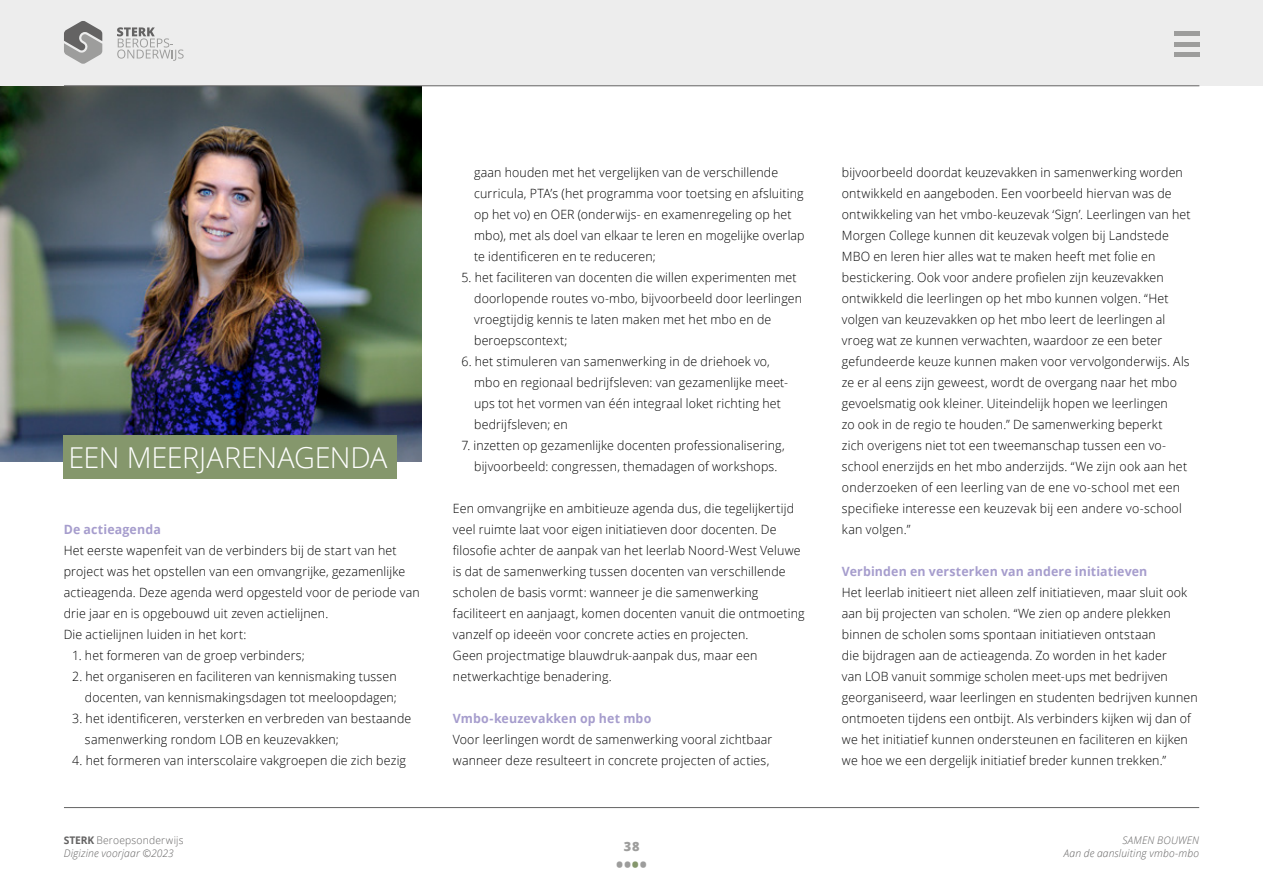
<style>
.page{position:relative;width:1263px;height:893px;background:#fff}
.page>*{position:absolute;margin:0;border:0;box-sizing:border-box;transform-origin:0 0}
.t1{font:300 28.8px "Open Sans";letter-spacing:-.015em;color:#fff}
.t2{font:800 18px "Open Sans";color:#9d9d9c}
.t3{font:300 12.75px/21px "Open Sans";letter-spacing:.015em;color:#000}
.t4{font:700 12.75px "Open Sans";letter-spacing:.015em;color:#a69dcd}
.t5{font:800 12.75px "Open Sans";color:#9d9d9c}
.t6{font:italic 300 10.5px/13.5px "Open Sans";letter-spacing:.015em;color:#646363}
.s1{font-weight:700;font-style:normal}
.s2{font-style:normal}
.s3{color:#85976c}
</style>
<div class="page">
<img style="left:0;top:86px;width:421px;height:375px">
<div style="left:64px;top:435px;width:333px;height:43px;background:#85976c"></div>
<div style="left:0;top:0;width:1263px;height:85px;background:#ededed"></div>
<svg style="left:64px;top:21px;width:38px;height:43px"></svg>
<svg style="left:117px;top:27px;width:67px;height:34px"></svg>
<hr style="left:64px;top:85px;width:1135px;height:1px;background:#646363">
<hr style="left:64px;top:807px;width:1135px;height:1px;background:#646363">
<hr style="left:1174px;top:32px;width:25px;height:4px;background:#9d9d9c">
<hr style="left:1174px;top:42px;width:25px;height:4px;background:#9d9d9c">
<div style="left:1174px;top:52px;width:25px;height:5px;background:#9d9d9c"></div>
<h1 class="t1" style="left:68px;top:438px;width:321px">EEN MEERJARENAGENDA</h1>
<p class="t4" style="left:64px;top:520px;width:99px">De actieagenda</p>
<p class="t3" style="left:64px;top:539px;width:358px">Het eerste wapenfeit van de verbinders bij de start van het project was het opstellen van een omvangrijke, gezamenlijke actieagenda. Deze agenda werd opgesteld voor de periode van drie jaar en is opgebouwd uit zeven actielijnen.<br>Die actielijnen luiden in het kort:</p>
<p class="t3" style="left:72px;top:644px;width:234px">1. het formeren van de groep verbinders;</p>
<p class="t3" style="left:72px;top:665px;width:326px;text-align:right">2. het organiseren en faciliteren van kennismaking tussen docenten, van kennismakingsdagen tot meeloopdagen;</p>
<p class="t3" style="left:85px;top:707px;width:328px;text-indent:-13px">3. het identificeren, versterken en verbreden van bestaande samenwerking rondom LOB en keuzevakken;</p>
<p class="t3" style="left:72px;top:749px;width:335px">4. het formeren van interscolaire vakgroepen die zich bezig</p>
<p class="t3" style="left:474px;top:161px;width:332px">gaan houden met het vergelijken van de verschillende curricula, PTA’s (het programma voor toetsing en afsluiting op het vo) en OER (onderwijs- en examenregeling op het mbo), met als doel van elkaar te leren en mogelijke overlap te identificeren en te reduceren;</p>
<p class="t3" style="left:474px;top:266px;width:329px;text-indent:-13px">5. het faciliteren van docenten die willen experimenten met doorlopende routes vo-mbo, bijvoorbeeld door leerlingen vroegtijdig kennis te laten maken met het mbo en de beroepscontext;</p>
<p class="t3" style="left:474px;top:350px;width:315px;text-indent:-13px">6. het stimuleren van samenwerking in de driehoek vo, mbo en regionaal bedrijfsleven: van gezamenlijke meet&shy;ups tot het vormen van één integraal loket richting het bedrijfsleven; en</p>
<p class="t3" style="left:461px;top:434px;width:325px;text-align:center">7. inzetten op gezamenlijke docenten professionalisering, bijvoorbeeld: congressen, themadagen of workshops.</p>
<p class="t3" style="left:453px;top:497px;width:353px">Een omvangrijke en ambitieuze agenda dus, die tegelijkertijd veel ruimte laat voor eigen initiatieven door docenten. De filosofie achter de aanpak van het leerlab Noord-West Veluwe is dat de samenwerking tussen docenten van verschillende scholen de basis vormt: wanneer je die samenwerking faciliteert en aanjaagt, komen docenten vanuit die ontmoeting vanzelf op ideeën voor concrete acties en projecten.<br>Geen projectmatige blauwdruk-aanpak dus, maar een netwerkachtige benadering.</p>
<p class="t4" style="left:453px;top:709px;width:200px">Vmbo-keuzevakken op het mbo</p>
<p class="t3" style="left:453px;top:728px;width:321px">Voor leerlingen wordt de samenwerking vooral zichtbaar wanneer deze resulteert in concrete projecten of acties,</p>
<p class="t3" style="left:842px;top:161px;width:350px">bijvoorbeeld doordat keuzevakken in samenwerking worden ontwikkeld en aangeboden. Een voorbeeld hiervan was de ontwikkeling van het vmbo-keuzevak ‘Sign’. Leerlingen van het Morgen College kunnen dit keuzevak volgen bij Landstede MBO en leren hier alles wat te maken heeft met folie en bestickering. Ook voor andere profielen zijn keuzevakken ontwikkeld die leerlingen op het mbo kunnen volgen. “Het volgen van keuzevakken op het mbo leert de leerlingen al vroeg wat ze kunnen verwachten, waardoor ze een beter gefundeerde keuze kunnen maken voor vervolgonderwijs. Als ze er al eens zijn geweest, wordt de overgang naar het mbo gevoelsmatig ook kleiner. Uiteindelijk hopen we leerlingen<br>zo ook in de regio te houden.” De samenwerking beperkt<br>zich overigens niet tot een tweemanschap tussen een vo&shy;school enerzijds en het mbo anderzijds. “We zijn ook aan het onderzoeken of een leerling van de ene vo-school met een specifieke interesse een keuzevak bij een andere vo-school kan volgen.”</p>
<p class="t4" style="left:842px;top:562px;width:307px">Verbinden en versterken van andere initiatieven</p>
<p class="t3" style="left:842px;top:581px;width:357px">Het leerlab initieert niet alleen zelf initiatieven, maar sluit ook aan bij projecten van scholen. “We zien op andere plekken binnen de scholen soms spontaan initiatieven ontstaan<br>die bijdragen aan de actieagenda. Zo worden in het kader<br>van LOB vanuit sommige scholen meet-ups met bedrijven georganiseerd, waar leerlingen en studenten bedrijven kunnen ontmoeten tijdens een ontbijt. Als verbinders kijken wij dan of we het initiatief kunnen ondersteunen en faciliteren en kijken we hoe we een dergelijk initiatief breder kunnen trekken.”</p>
<p class="t6" style="left:64px;top:833px;width:121px"><span class="s1">STERK</span> <span class="s2">Beroepsonderwijs<br></span>Digizine voorjaar ©2023</p>
<p class="t6" style="left:1064px;top:833px;width:137px;text-align:right">SAMEN BOUWEN<br>Aan de aansluiting vmbo-mbo</p>
<p class="t5" style="left:624px;top:836px;width:17px">38</p>
<h2 class="t2" style="left:616px;top:850px;width:32px">••<span class="s3">•</span>•</h2>
</div>
